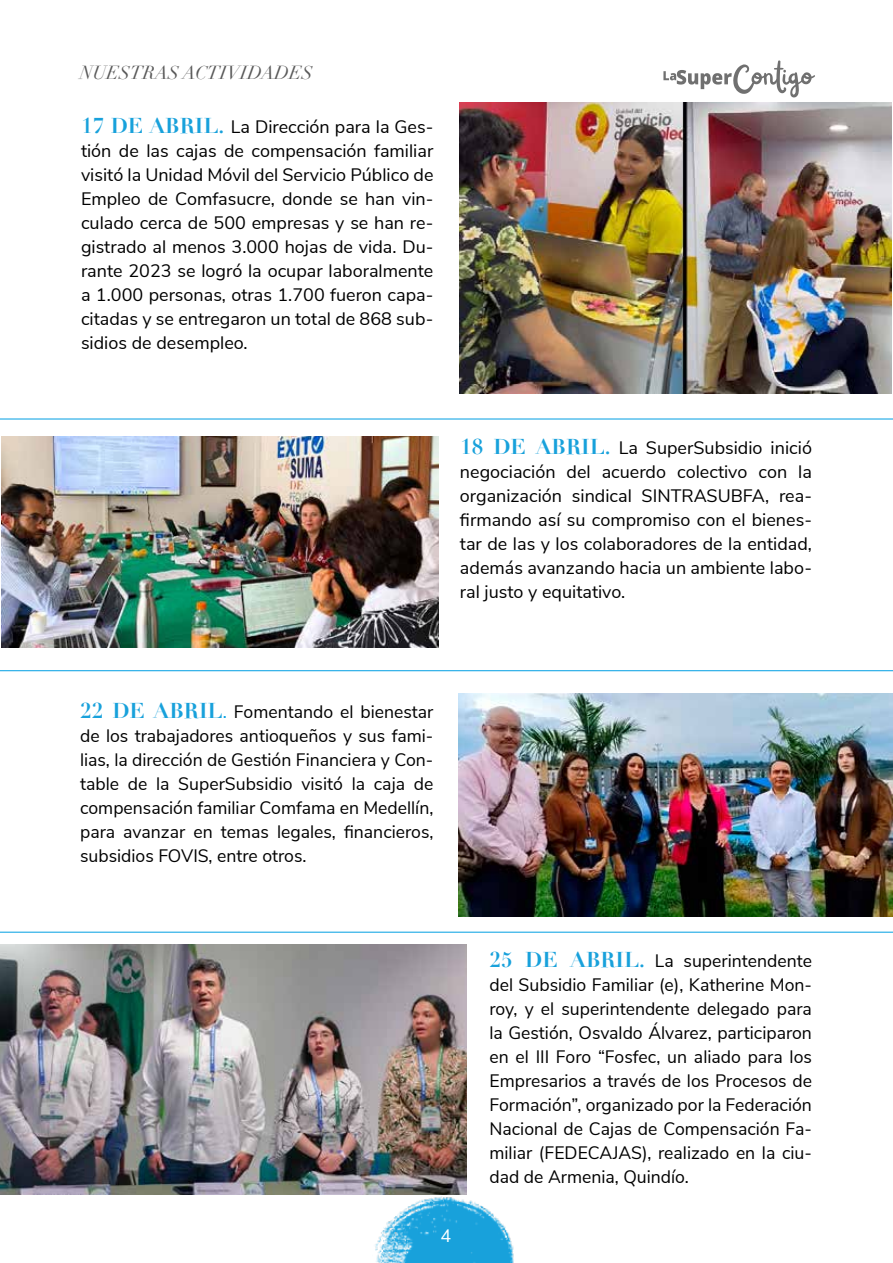
<style>
.page{position:relative;width:893px;height:1263px;background:#fff}
.page>*{position:absolute;margin:0;border:0;box-sizing:border-box;transform-origin:0 0}
.t1{font:italic 18.45px "Didot";color:#595959}
.t2{font:18px/24px "Nunito Sans";color:#000;text-align:justify}
.t3{font:18px "Nunito Sans";color:#fff}
.s1{font-family:"Didot";font-weight:700;font-size:21px;color:#18a1db}
.s2{color:#009fe3}
</style>
<div class="page">
<img style="left:372px;top:1194px;width:142px;height:69px">
<svg style="left:663px;top:60px;width:152px;height:38px"></svg>
<img style="left:460px;top:102px;width:432px;height:292px">
<img style="left:1px;top:437px;width:437px;height:211px">
<hr style="left:0;top:419px;width:893px;height:1px;background:#009fe3">
<hr style="left:0;top:670px;width:893px;height:1px;background:#009fe3">
<hr style="left:0;top:932px;width:893px;height:1px;background:#009fe3">
<img style="left:459px;top:694px;width:434px;height:222px">
<img style="left:0;top:944px;width:466px;height:250px">
<p class="t1" style="left:80px;top:61px;width:234px">NUESTRAS ACTIVIDADES</p>
<p class="t2" style="left:81px;top:113px;width:354px"><span class="s1">17 DE ABRIL.</span> La Dirección para la Ges&shy;tión de las cajas de compensación familiar visitó la Unidad Móvil del Servicio Público de Empleo de Comfasucre, donde se han vin&shy;culado cerca de 500 empresas y se han re&shy;gistrado al menos 3.000 hojas de vida. Du&shy;rante 2023 se logró la ocupar laboralmente a 1.000 personas, otras 1.700 fueron capa&shy;citadas y se entregaron un total de 868 sub&shy;sidios de desempleo.</p>
<p class="t2" style="left:460px;top:434px;width:353px"><span class="s1">18 DE ABRIL.</span> La SuperSubsidio inició negociación del acuerdo colectivo con la organización sindical SINTRASUBFA, rea&shy;firmando así su compromiso con el bienes&shy;tar de las y los colaboradores de la entidad, además avanzando hacia un ambiente labo&shy;ral justo y equitativo.</p>
<p class="t2" style="left:80px;top:698px;width:355px"><span class="s1">22 DE ABRIL</span><span class="s2">.</span> Fomentando el bienestar de los trabajadores antioqueños y sus fami&shy;lias, la dirección de Gestión Financiera y Con&shy;table de la SuperSubsidio visitó la caja de compensación familiar Comfama en Medellín, para avanzar en temas legales, financieros, subsidios FOVIS, entre otros.</p>
<p class="t3" style="left:440px;top:1222px;width:12px">4</p>
<p class="t2" style="left:489px;top:947px;width:324px"><span class="s1">25 DE ABRIL.</span> La superintendente del Subsidio Familiar (e), Katherine Mon&shy;roy, y el superintendente delegado para la Gestión, Osvaldo Álvarez, participaron en el III Foro “Fosfec, un aliado para los Empresarios a través de los Procesos de Formación”, organizado por la Federación Nacional de Cajas de Compensación Fa&shy;miliar (FEDECAJAS), realizado en la ciu&shy;dad de Armenia, Quindío.</p>
</div>
